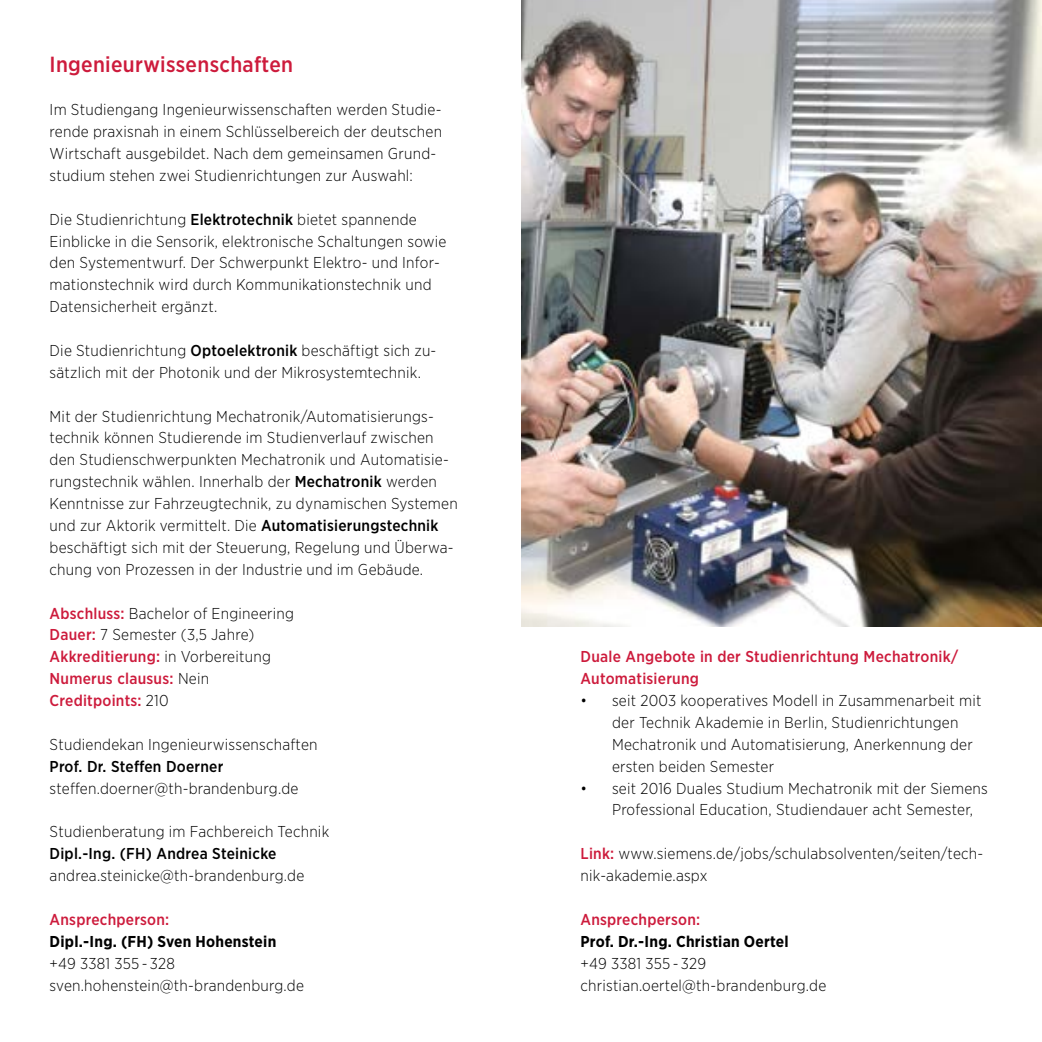
<style>
.page{position:relative;width:1042px;height:1042px;background:#fff}
.page>*{position:absolute;margin:0;border:0;box-sizing:border-box;transform-origin:0 0}
.t1{font:500 21.88px "Gotham Narrow";letter-spacing:.015em;color:#cd1b3c}
.t2{font:300 15.75px/21.9px "Gotham Narrow";letter-spacing:.015em;color:#000}
.t3{font:500 15.75px/21.9px "Gotham Narrow";letter-spacing:.015em;color:#cd1b3c}
.t4{font:700 15.75px "Gotham Narrow";letter-spacing:.015em;color:#000}
.t5{font:500 15.75px "Gotham Narrow";letter-spacing:.015em;color:#000}
.s1{font-weight:500}
.s2{font-weight:500;color:#cd1b3c}
</style>
<div class="page">
<img style="left:521px;top:0;width:521px;height:627px">
<h1 class="t1" style="left:50px;top:50px;width:245px">Ingenieurwissenschaften</h1>
<p class="t2" style="left:50px;top:98px;width:394px">Im Studiengang Ingenieurwissenschaften werden Studie&shy;rende praxisnah in einem Schlüsselbereich der deutschen Wirtschaft ausgebildet. Nach dem gemeinsamen Grund&shy;studium stehen zwei Studienrichtungen zur Auswahl:</p>
<p class="t2" style="left:50px;top:208px;width:398px">Die Studienrichtung <span class="s1">Elektrotechnik</span> bietet spannende Einblicke in die Sensorik, elektronische Schaltungen sowie den Systementwurf. Der Schwerpunkt Elektro- und Infor&shy;mationstechnik wird durch Kommunikationstechnik und Datensicherheit ergänzt.</p>
<p class="t2" style="left:50px;top:339px;width:388px">Die Studienrichtung <span class="s1">Optoelektronik</span> beschäftigt sich zu&shy;sätzlich mit der Photonik und der Mikrosystemtechnik.</p>
<p class="t2" style="left:50px;top:405px;width:410px">Mit der Studienrichtung Mechatronik/Automatisierungs&shy;technik können Studierende im Studienverlauf zwischen den Studienschwerpunkten Mechatronik und Automatisie&shy;rungstechnik wählen. Innerhalb der <span class="s1">Mechatronik</span> werden Kenntnisse zur Fahrzeugtechnik, zu dynamischen Systemen und zur Aktorik vermittelt. Die <span class="s1">Automatisierungstechnik </span>beschäftigt sich mit der Steuerung, Regelung und Überwa&shy;chung von Prozessen in der Industrie und im Gebäude.</p>
<p class="t2" style="left:50px;top:602px;width:246px"><span class="s2">Abschluss:</span> Bachelor of Engineering<br><span class="s2">Dauer:</span> 7 Semester (3,5 Jahre)<br><span class="s2">Akkreditierung:</span> in Vorbereitung<br><span class="s2">Numerus clausus:</span> Nein<br><span class="s2">Creditpoints:</span> 210</p>
<p class="t2" style="left:50px;top:733px;width:269px">Studiendekan Ingenieurwissenschaften</p>
<p class="t5" style="left:50px;top:756px;width:175px">Prof. Dr. Steffen Doerner</p>
<p class="t2" style="left:50px;top:777px;width:250px">steffen.doerner@th-brandenburg.de</p>
<p class="t2" style="left:50px;top:820px;width:281px">Studienberatung im Fachbereich Technik</p>
<p class="t5" style="left:50px;top:844px;width:228px">Dipl.-Ing. (FH) Andrea Steinicke</p>
<p class="t2" style="left:50px;top:864px;width:256px">andrea.steinicke@th-brandenburg.de</p>
<p class="t3" style="left:50px;top:908px;width:121px">Ansprechperson:</p>
<p class="t4" style="left:50px;top:931px;width:228px">Dipl.-Ing. (FH) Sven Hohenstein</p>
<p class="t2" style="left:50px;top:952px;width:256px">+49 3381 355 - 328 sven.hohenstein@th-brandenburg.de</p>
<p class="t3" style="left:580px;top:645px;width:379px">Duale Angebote in der Studienrichtung Mechatronik/<br>Automatisierung</p>
<p class="t2" style="left:612px;top:689px;width:371px;text-indent:-32px">• seit 2003 kooperatives Modell in Zusammenarbeit mit der Technik Akademie in Berlin, Studienrichtungen Mechatronik und Automatisierung, Anerkennung der ersten beiden Semester</p>
<p class="t2" style="left:612px;top:777px;width:377px;text-indent:-32px">• seit 2016 Duales Studium Mechatronik mit der Siemens<br>Professional Education, Studiendauer acht Semester,</p>
<p class="t2" style="left:580px;top:842px;width:404px"><span class="s2">Link:</span> www.siemens.de/jobs/schulabsolventen/seiten/tech&shy;nik-akademie.aspx</p>
<p class="t3" style="left:580px;top:908px;width:121px">Ansprechperson:</p>
<p class="t4" style="left:580px;top:931px;width:210px">Prof. Dr.-Ing. Christian Oertel</p>
<p class="t2" style="left:580px;top:952px;width:247px">+49 3381 355 - 329 christian.oertel@th-brandenburg.de</p>
</div>
